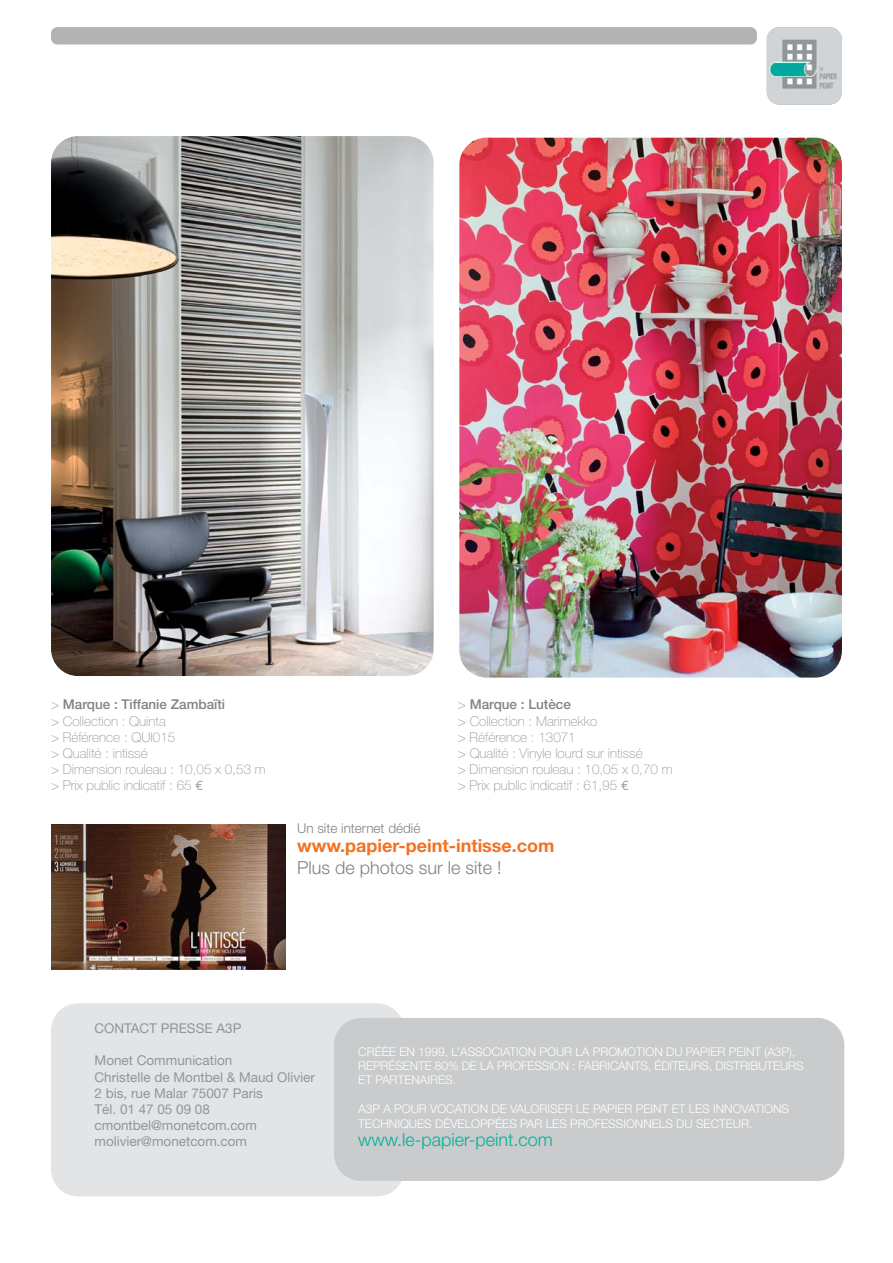
<style>
.page{position:relative;width:893px;height:1263px;background:#fff}
.page>*{position:absolute;margin:0;border:0;box-sizing:border-box;transform-origin:0 0}
.t1{font:700 18px "Helvetica Neue";color:#f37121}
.t2{font:300 18px "Helvetica Neue";color:#00b398}
.t3{font:300 18px "Helvetica Neue";color:#808285}
.t4{font:100 13.5px/16.2px "Helvetica Neue";color:#939598}
.t5{font:13.5px/16.2px "Helvetica Neue";color:#939598}
.t6{font:300 13.5px "Helvetica Neue";color:#808285}
.t7{font:300 12px/14.4px "Helvetica Neue";color:#fff}
.s1{font-weight:500;color:#808285}
.s2{font-family:"Euro Mono";font-weight:400}
</style>
<div class="page">
<img style="left:51px;top:825px;width:234px;height:145px">
<img style="left:51px;top:136px;width:383px;height:540px;border-radius:27px">
<img style="left:459px;top:138px;width:383px;height:540px;border-radius:27px">
<div style="left:51px;top:1003px;width:353px;height:193px;background:#e3e4e5;border-radius:27px"></div>
<div style="left:334px;top:1018px;width:510px;height:163px;background:#c9cbcc;border-radius:27px"></div>
<img style="left:767px;top:27px;width:75px;height:78px;border-radius:13px">
<div style="left:51px;top:27px;width:706px;height:18px;background:#b1b3b5;border-radius:6px"></div>
<p class="t4" style="left:51px;top:698px;width:216px">&gt; <span class="s1">Marque : Tiffanie Zambaïti<br></span>&gt; Collection : Quinta<br>&gt; Référence : QUI015<br>&gt; Qualité : intissé<br>&gt; Dimension rouleau : 10,05 x 0,53 m &gt; Prix public indicatif : 65 <span class="s2">€</span></p>
<p class="t4" style="left:458px;top:698px;width:216px">&gt; <span class="s1">Marque : Lutèce<br></span>&gt; Collection : Marimekko<br>&gt; Référence : 13071<br>&gt; Qualité : Vinyle lourd sur intissé<br>&gt; Dimension rouleau : 10,05 x 0,70 m &gt; Prix public indicatif : 61,95 <span class="s2">€</span></p>
<p class="t6" style="left:297px;top:823px;width:125px">Un site internet dédié</p>
<h1 class="t1" style="left:297px;top:839px;width:259px">www.papier-peint-intisse.com</h1>
<h1 class="t3" style="left:297px;top:861px;width:206px">Plus de photos sur le site !</h1>
<p class="t5" style="left:95px;top:1021px;width:148px">CONTACT PRESSE A3P</p>
<p class="t5" style="left:95px;top:1054px;width:222px">Monet Communication<br>Christelle de Montbel &amp; Maud Olivier<br>2 bis, rue Malar 75007 Paris<br>Tél. 01 47 05 09 08 cmontbel@monetcom.com molivier@monetcom.com</p>
<p class="t7" style="left:358px;top:1045px;width:447px">CRÉÉE EN 1999, L’ASSOCIATION POUR LA PROMOTION DU PAPIER PEINT (A3P),<br>REPRÉSENTE 80% DE LA PROFESSION : FABRICANTS, ÉDITEURS, DISTRIBUTEURS<br>ET PARTENAIRES.</p>
<p class="t7" style="left:358px;top:1103px;width:432px">A3P A POUR VOCATION DE VALORISER LE PAPIER PEINT ET LES INNOVATIONS<br>TECHNIQUES DÉVELOPPÉES PAR LES PROFESSIONNELS DU SECTEUR.</p>
<h1 class="t2" style="left:358px;top:1133px;width:196px">www.le-papier-peint.com</h1>
</div>
